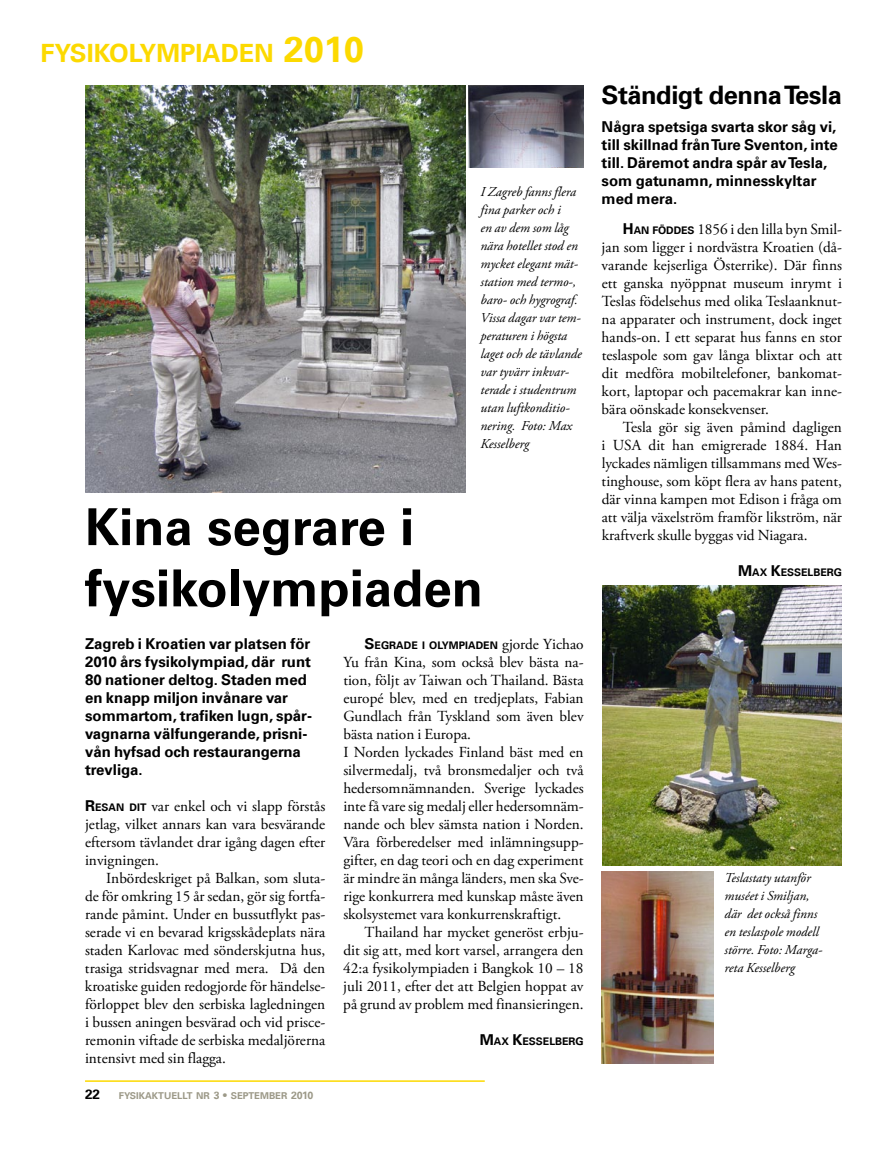
<style>
.page{position:relative;width:893px;height:1149px;background:#fff}
.page>*{position:absolute;margin:0;border:0;box-sizing:border-box;transform-origin:0 0}
.t1{font:700 51px/61.2px "Univers LT";color:#000}
.t2{font:700 25.5px "Univers LT";letter-spacing:-.02em;color:#000}
.t3{font:700 25.2px "Univers LT";color:#fcd900}
.t4{font:15.3px/18px "Adobe Garamond Pro";color:#000;text-align:justify}
.t5{font:700 15px/18px "Univers LT";color:#000}
.t6{font:italic 13.5px/18px "Adobe Garamond Pro";color:#000}
.t7{font:700 13.5px "Univers LT";color:#000}
.t8{font:700 10.5px "Univers LT";color:#000}
.t9{font:700 9.45px "Univers LT";color:#9c9988}
.s1{font-size:36px}
.s2{font-family:"Univers LT";font-weight:700;font-size:15px}
.s3{font-family:"Univers LT";font-weight:700;font-size:10.5px}
.s4{font-size:10.5px}
.s5{font-size:15px}
.s6{font-family:"Adobe Garamond Pro";font-weight:400;font-size:15.3px}
</style>
<div class="page">
<hr style="left:85px;top:1079px;width:400px;height:2px;background:#fcd900">
<img style="left:602px;top:585px;width:240px;height:279px">
<img style="left:469px;top:85px;width:115px;height:83px">
<img style="left:85px;top:85px;width:381px;height:407px">
<img style="left:602px;top:871px;width:111px;height:192px">
<h3 class="t3" style="left:40px;top:39px;width:325px">fysikolympiaden <span class="s1">2010</span></h3>
<p class="t6" style="left:480px;top:183px;width:103px">I Zagreb fanns flera fina parker och i<br>en av dem som låg nära hotellet stod en mycket elegant mät&shy;station med termo-, baro- och hygrograf.<br>Vissa dagar var tem&shy;peraturen i högsta laget och de tävlande var tyvärr inkvar&shy;terade i studentrum utan luftkonditio&shy;nering. Foto: Max<br>Kesselberg</p>
<h1 class="t1" style="left:85px;top:497px;width:399px">Kina segrare i fysikolympiaden</h1>
<p class="t5" style="left:85px;top:634px;width:229px">Zagreb i Kroatien var platsen för<br>2010 års fysikolympiad, där runt<br>80 nationer deltog. Staden med en knapp miljon invånare var sommartom, trafiken lugn, spår&shy;vagnarna välfungerande, prisni&shy;vån hyfsad och restaurangerna trevliga.</p>
<p class="t4" style="left:85px;top:797px;width:242px"><span class="s2">R</span><span class="s3">esan dit</span> var enkel och vi slapp förstås jetlag, vilket annars kan vara besvärande eftersom tävlandet drar igång dagen efter invigningen.</p>
<p class="t4" style="left:85px;top:869px;width:242px;text-indent:21px">Inbördeskriget på Balkan, som sluta&shy;de för omkring 15 år sedan, gör sig fortfa&shy;rande påmint. Under en bussutflykt pas&shy;serade vi en bevarad krigsskådeplats nära staden Karlovac med sönderskjutna hus, trasiga stridsvagnar med mera. Då den kroatiske guiden redogjorde för händelse&shy;förloppet blev den serbiska lagledningen i bussen aningen besvärad och vid prisce&shy;remonin viftade de serbiska medaljörerna intensivt med sin flagga.</p>
<p class="t7" style="left:85px;top:1086px;width:17px">22</p>
<p class="t9" style="left:119px;top:1089px;width:196px">fysikaktuellt nr <span class="s4">3 •</span> september <span class="s4">2010</span></p>
<p class="t8" style="left:365px;top:638px;width:221px"><span class="s5">S</span>egrade i olympiaden <span class="s6">gjorde Yichao</span></p>
<p class="t4" style="left:343px;top:653px;width:242px;text-align:left">Yu från Kina, som också blev bästa na&shy;tion, följt av Taiwan och Thailand. Bästa europé blev, med en tredjeplats, Fabian Gundlach från Tyskland som även blev bästa nation i Europa.<br>I Norden lyckades Finland bäst med en silvermedalj, två bronsmedaljer och två hedersomnämnanden. Sverige lyckades inte få vare sig medalj eller hedersomnäm&shy;nande och blev sämsta nation i Norden.<br>Våra förberedelser med inlämningsupp&shy;gifter, en dag teori och en dag experiment är mindre än många länders, men ska Sve&shy;rige konkurrera med kunskap måste även skolsystemet vara konkurrenskraftigt.</p>
<p class="t4" style="left:343px;top:923px;width:242px;text-indent:21px">Thailand har mycket generöst erbju&shy;dit sig att, med kort varsel, arrangera den 42:a fysikolympiaden i Bangkok 10 – 18 juli 2011, efter det att Belgien hoppat av på grund av problem med finansieringen.</p>
<p class="t8" style="left:480px;top:1034px;width:105px"><span class="s5">M</span>ax <span class="s5">K</span>esselberg</p>
<h2 class="t2" style="left:602px;top:80px;width:242px">Ständigt denna Tesla</h2>
<p class="t5" style="left:602px;top:118px;width:238px">Några spetsiga svarta skor såg vi, till skillnad från Ture Sventon, inte till. Däremot andra spår av Tesla, som gatunamn, minnesskyltar med mera.</p>
<p class="t4" style="left:602px;top:221px;width:242px;text-indent:21px"><span class="s2">H</span><span class="s3">an föddes</span> 1856 i den lilla byn Smil&shy;jan som ligger i nordvästra Kroatien (då&shy;varande kejserliga Österrike). Där finns ett ganska nyöppnat museum inrymt i Teslas födelsehus med olika Teslaanknut&shy;na apparater och instrument, dock inget hands-on. I ett separat hus fanns en stor teslaspole som gav långa blixtar och att dit medföra mobiltelefoner, bankomat&shy;kort, laptopar och pacemakrar kan inne&shy;bära oönskade konsekvenser.</p>
<p class="t4" style="left:602px;top:419px;width:242px;text-indent:21px">Tesla gör sig även påmind dagligen i USA dit han emigrerade 1884. Han lyckades nämligen tillsammans med Wes&shy;tinghouse, som köpt flera av hans patent, där vinna kampen mot Edison i fråga om att välja växelström framför likström, när kraftverk skulle byggas vid Niagara.</p>
<p class="t8" style="left:738px;top:566px;width:105px"><span class="s5">M</span>ax <span class="s5">K</span>esselberg</p>
<p class="t6" style="left:725px;top:869px;width:99px">Teslastaty utanför muséet i Smiljan, där det också finns en teslaspole modell större. Foto: Marga&shy;reta Kesselberg</p>
</div>
